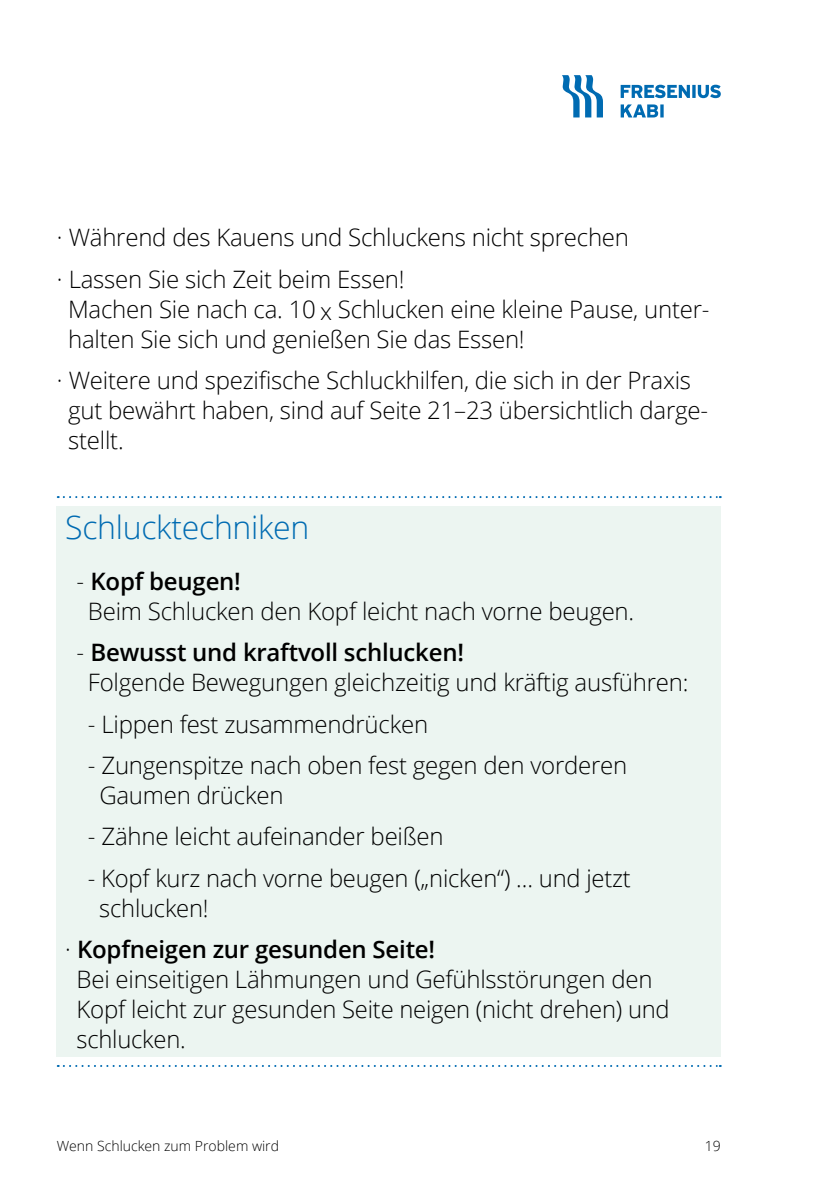
<style>
.page{position:relative;width:840px;height:1191px;background:#fff}
.page>*{position:absolute;margin:0;border:0;box-sizing:border-box;transform-origin:0 0}
.t1{font:300 32px "Open Sans";letter-spacing:-.01em;color:#006bb2}
.t2{font:300 24px/30px "Open Sans";letter-spacing:-.01em;color:#000}
.t3{font:300 14px "Open Sans";color:#000}
.s1{font-weight:600}
</style>
<div class="page">
<div style="left:57px;top:506px;width:663px;height:550px;background:#ecf5f1"></div>
<svg style="left:58px;top:496px;width:662px;height:2px"></svg>
<svg style="left:58px;top:1065px;width:662px;height:2px"></svg>
<svg style="left:562px;top:75px;width:40px;height:42px"></svg>
<svg style="left:620px;top:104px;width:43px;height:13px"></svg>
<svg style="left:620px;top:85px;width:100px;height:13px"></svg>
<p class="t2" style="left:57px;top:216px;width:573px;line-height:41.4px">· Während des Kauens und Schluckens nicht sprechen · Lassen Sie sich Zeit beim Essen!</p>
<p class="t2" style="left:68px;top:293px;width:642px">Machen Sie nach ca. 10 x Schlucken eine kleine Pause, unter&shy;halten Sie sich und genießen Sie das Essen!</p>
<p class="t2" style="left:68px;top:365px;width:641px;text-indent:-11px">· Weitere und spezifische Schluckhilfen, die sich in der Praxis gut bewährt haben, sind auf Seite 21–23 übersichtlich darge&shy;stellt.</p>
<h1 class="t1" style="left:65px;top:506px;width:245px">Schlucktechniken</h1>
<p class="t2" style="left:88px;top:565px;width:547px;text-indent:-11px">- <span class="s1">Kopf beugen!<br></span>Beim Schlucken den Kopf leicht nach vorne beugen.</p>
<p class="t2" style="left:88px;top:637px;width:601px;text-indent:-11px">- <span class="s1">Bewusst und kraftvoll schlucken!<br></span>Folgende Bewegungen gleichzeitig und kräftig ausführen:</p>
<p class="t2" style="left:88px;top:708px;width:341px">- Lippen fest zusammendrücken</p>
<p class="t2" style="left:99px;top:749px;width:529px;text-indent:-11px">- Zungenspitze nach oben fest gegen den vorderen<br>Gaumen drücken</p>
<p class="t2" style="left:88px;top:821px;width:357px">- Zähne leicht aufeinander beißen</p>
<p class="t2" style="left:99px;top:862px;width:532px;text-indent:-11px">- Kopf kurz nach vorne beugen („nicken“) … und jetzt schlucken!</p>
<p class="t2" style="left:77px;top:933px;width:594px;text-indent:-11px">· <span class="s1">Kopfneigen zur gesunden Seite!<br></span>Bei einseitigen Lähmungen und Gefühlsstörungen den Kopf leicht zur gesunden Seite neigen (nicht drehen) und schlucken.</p>
<p class="t3" style="left:57px;top:1136px;width:224px">Wenn Schlucken zum Problem wird</p>
<p class="t3" style="left:704px;top:1136px;width:17px">19</p>
</div>
